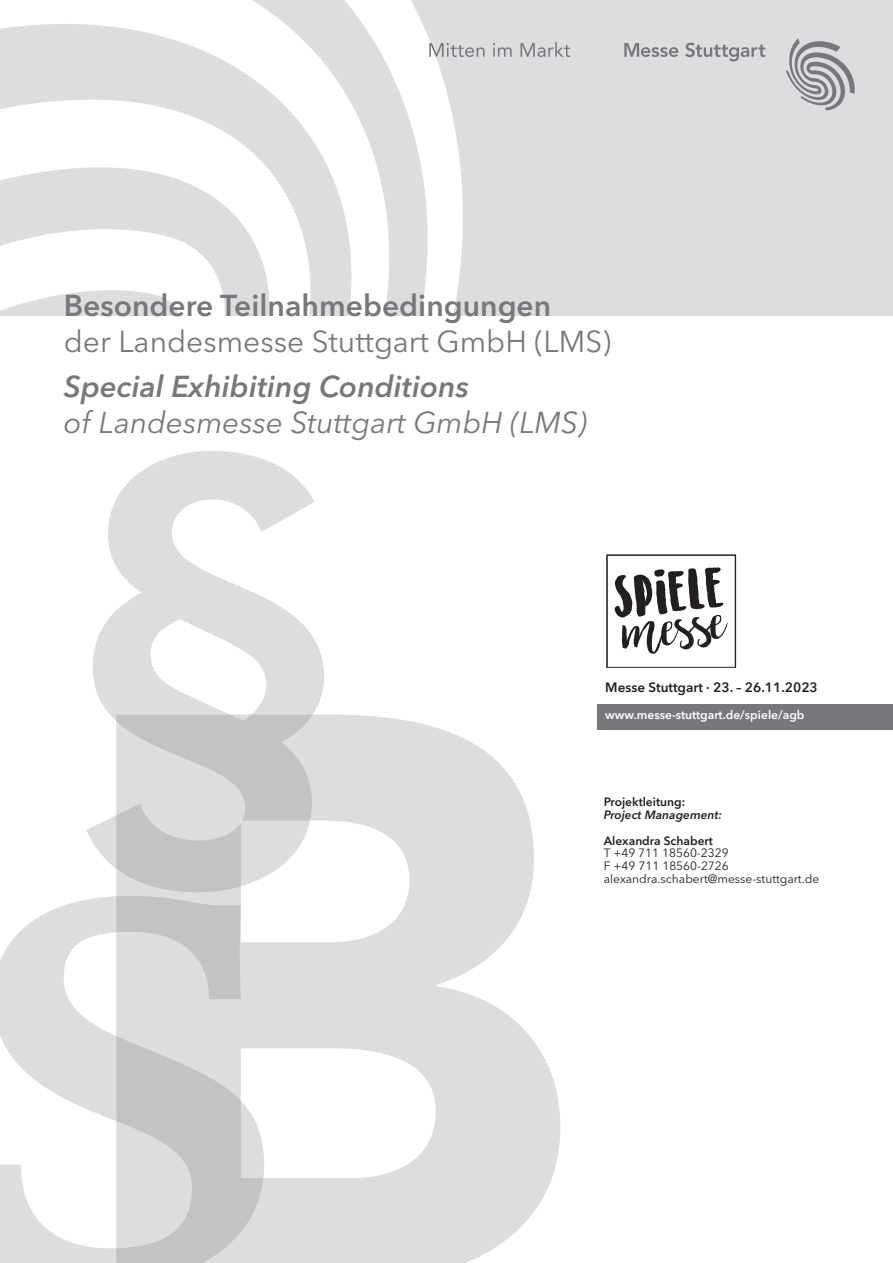
<style>
.page{position:relative;width:893px;height:1263px;background:#fff}
.page>*{position:absolute;margin:0;border:0;box-sizing:border-box;transform-origin:0 0}
.t1{font:30px "Avenir Next LT Pro";color:#76787b}
.t2{font:italic 30px "Avenir Next LT Pro";color:#76787b}
.t3{font:600 30px "Avenir Next LT Pro";color:#76787b}
.t4{font:italic 600 30px "Avenir Next LT Pro";color:#76787b}
.t5{font:600 13.5px "Avenir Next LT Pro";color:#231f20}
.t6{font:12px/12.8px "Avenir Next LT Pro";color:#231f20}
.t7{font:600 12px "Avenir Next LT Pro";color:#fff}
.t8{font:600 12px "Avenir Next LT Pro";color:#231f20}
.t9{font:italic 600 12px "Avenir Next LT Pro";color:#231f20}
</style>
<div class="page">
<svg style="left:116px;top:714px;width:444px;height:549px;fill:#dcdddf"></svg>
<svg style="left:86px;top:451px;width:238px;height:435px;fill:#dfe0e2"></svg>
<svg style="left:116px;top:714px;width:197px;height:178px;background:#d0d0d2"></svg>
<svg style="left:0;top:896px;width:264px;height:367px"></svg>
<svg style="left:116px;top:896px;width:147px;height:367px;background:#d1d2d4"></svg>
<div style="left:0;top:0;width:893px;height:316px;background:#dcdddf"></div>
<svg style="left:0;top:0;width:463px;height:316px;fill:#fff"></svg>
<svg style="left:685px;top:43px;width:80px;height:18px"></svg>
<svg style="left:786px;top:38px;width:69px;height:72px"></svg>
<svg style="left:624px;top:43px;width:54px;height:14px"></svg>
<svg style="left:493px;top:43px;width:19px;height:14px"></svg>
<svg style="left:520px;top:42px;width:50px;height:15px"></svg>
<svg style="left:429px;top:43px;width:56px;height:14px"></svg>
<div style="left:597px;top:704px;width:296px;height:25px;background:#76787b"></div>
<svg style="left:614px;top:567px;width:114px;height:87px"></svg>
<div style="left:606px;top:555px;width:130px;height:113px;border:1px solid #231f20"></div>
<h1 class="t3" style="left:64px;top:287px;width:489px">Besondere Teilnahmebedingungen</h1>
<h1 class="t1" style="left:64px;top:323px;width:549px">der Landesmesse Stuttgart GmbH (LMS)</h1>
<h1 class="t4" style="left:64px;top:368px;width:407px">Special Exhibiting Conditions</h1>
<h1 class="t2" style="left:64px;top:404px;width:525px">of Landesmesse Stuttgart GmbH (LMS)</h1>
<p class="t5" style="left:605px;top:679px;width:214px">Messe Stuttgart · 23. – 26.11.2023</p>
<p class="t7" style="left:605px;top:708px;width:201px">www.messe-stuttgart.de/spiele/agb</p>
<p class="t8" style="left:604px;top:795px;width:83px">Projektleitung:</p>
<p class="t9" style="left:604px;top:808px;width:120px">Project Management:</p>
<p class="t8" style="left:604px;top:833px;width:111px">Alexandra Schabert</p>
<p class="t6" style="left:604px;top:847px;width:217px">T +49 711 18560-2329<br>F +49 711 18560-2726 alexandra.schabert@messe-stuttgart.de</p>
</div>
